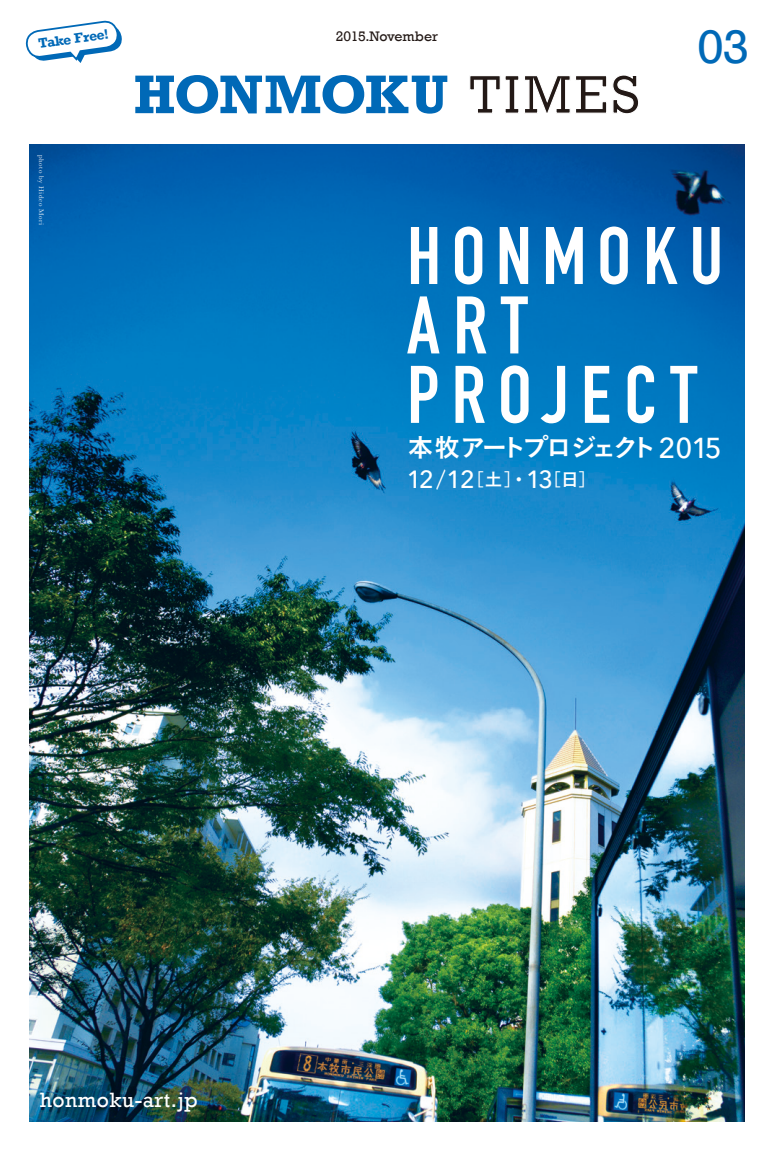
<style>
.page{position:relative;width:774px;height:1151px;background:#fff}
.page>*{position:absolute;margin:0;border:0;box-sizing:border-box;transform-origin:0 0}
.t1{font:700 80.1px/69.4px "DIN Condensed";letter-spacing:.15em;color:#fff}
.t2{font:700 55.3px "Rockwell";letter-spacing:-.035em;color:#0069b7}
.t3{font:48.2px "Rockwell";color:#0069b7}
.t4{font:25.5px "Koburina Go Std N W6";letter-spacing:-.135em;color:#fff}
.t5{font:500 24.6px "Avenir Next LT Pro";color:#fff}
.t6{font:21.3px "Rockwell";letter-spacing:.025em;color:#fff}
.t7{font:14.2px "Rockwell";letter-spacing:-.01em;color:#231916}
.t8{font:700 14.1px "Rockwell";color:#0069b7}
.t9{font:6.5px "Ro Baskerville";letter-spacing:.085em;color:#fff}
.s1{font-weight:400;color:#231916}
.s2{font-family:"Avenir Next LT Pro";font-weight:500;font-size:28.6px}
.s3{font-family:"Koburina Go Std N W6";font-weight:400;font-size:22px}
.s4{font-family:"Koburina Go Std N W3";font-weight:400;font-size:17.6px}
.s5{font-family:"Koburina Go Std N W6";font-weight:400;font-size:17.6px}
</style>
<div class="page">
<img style="left:30px;top:145px;width:714px;height:976px">
<svg style="left:25px;top:20px;width:97px;height:43px"></svg>
<p class="t8" style="left:37px;top:35px;width:72px;rotate:-8deg">Take Free!</p>
<p class="t9" style="left:46px;top:155px;width:72px;rotate:90deg">photo by Hideo Mori</p>
<p class="t7" style="left:336px;top:28px;width:104px">2015.November</p>
<p class="t2" style="left:134px;top:61px;width:508px">HONMOKU <span class="s1">TIMES</span></p>
<p class="t3" style="left:697px;top:19px;width:53px">03</p>
<p class="t1" style="left:407px;top:222px;width:318px">HONMOKU<br>ART<br>PROJECT</p>
<p class="t4" style="left:408px;top:428px;width:315px">本牧アートプロジェクト <span class="s2">2015</span></p>
<p class="t5" style="left:407px;top:465px;width:191px">12<span class="s3">／</span>12<span class="s4">［</span><span class="s5">土</span><span class="s4">］</span><span class="s5">・</span>13<span class="s4">［</span><span class="s5">日</span><span class="s4">］</span></p>
<p class="t6" style="left:40px;top:1088px;width:159px">honmoku-art.jp</p>
</div>
